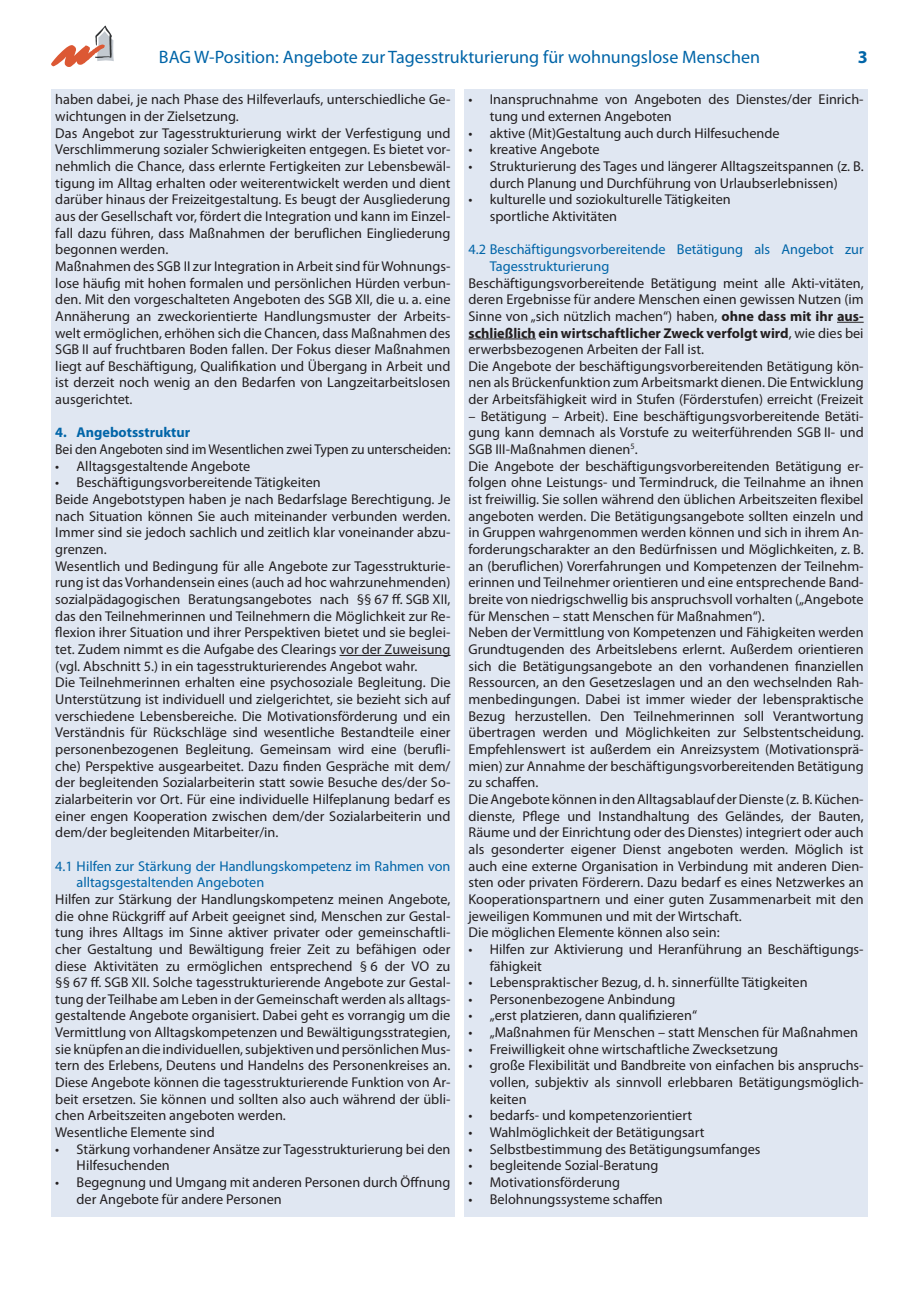
<style>
.page{position:relative;width:919px;height:1289px;background:#fff}
.page>*{position:absolute;margin:0;border:0;box-sizing:border-box;transform-origin:0 0}
.t1{font:18px "Myriad Pro";color:#0165a8}
.t2{font:700 18px "Myriad Pro";color:#0165a8}
.t3{font:14.25px/16.6px "Myriad Pro";color:#231f20}
.t4{font:14.25px/16.6px "Myriad Pro";color:#0165a8}
.t5{font:14.25px "Myriad Pro";color:#231f20;scale:.96 1}
.t6{font:700 14.25px "Myriad Pro";color:#0165a8}
.s1{font-weight:700}
</style>
<div class="page">
<div style="left:51px;top:89px;width:403px;height:1127px;background:#e0e7f2"></div>
<div style="left:464px;top:89px;width:403px;height:1127px;background:#e0e7f2"></div>
<svg style="left:51px;top:26px;width:63px;height:41px"></svg>
<hr style="left:339px;top:655px;width:111px;height:1px;background:#231f20">
<svg style="left:837px;top:322px;width:26px;height:1px"></svg>
<hr style="left:468px;top:338px;width:68px;height:1px;background:#231f20">
<p class="t1" style="left:159px;top:48px;width:602px">BAG W-Position: Angebote zur Tagesstrukturierung für wohnungslose Menschen</p>
<p class="t2" style="left:857px;top:47px;width:11px">3</p>
<p class="t3" style="left:55px;top:91px;width:396px">haben dabei, je nach Phase des Hilfeverlaufs, unterschiedliche Ge&shy;wichtungen in der Zielsetzung.<br>Das Angebot zur Tagesstrukturierung wirkt der Verfestigung und Verschlimmerung sozialer Schwierigkeiten entgegen. Es bietet vor&shy;nehmlich die Chance, dass erlernte Fertigkeiten zur Lebensbewäl&shy;tigung im Alltag erhalten oder weiterentwickelt werden und dient darüber hinaus der Freizeitgestaltung. Es beugt der Ausgliederung aus der Gesellschaft vor, fördert die Integration und kann im Einzel&shy;fall dazu führen, dass Maßnahmen der beruflichen Eingliederung begonnen werden.<br>Maßnahmen des SGB II zur Integration in Arbeit sind für Wohnungs&shy;lose häufig mit hohen formalen und persönlichen Hürden verbun&shy;den. Mit den vorgeschalteten Angeboten des SGB XII, die u. a. eine Annäherung an zweckorientierte Handlungsmuster der Arbeits&shy;welt ermöglichen, erhöhen sich die Chancen, dass Maßnahmen des SGB II auf fruchtbaren Boden fallen. Der Fokus dieser Maßnahmen liegt auf Beschäftigung, Qualifikation und Übergang in Arbeit und ist derzeit noch wenig an den Bedarfen von Langzeitarbeitslosen ausgerichtet.</p>
<p class="t6" style="left:55px;top:424px;width:136px">4. Angebotsstruktur</p>
<p class="t5" style="left:55px;top:441px;width:413px">Bei den Angeboten sind im Wesentlichen zwei Typen zu unterscheiden:</p>
<p class="t3" style="left:55px;top:458px;width:196px">• Alltagsgestaltende Angebote</p>
<p class="t3" style="left:55px;top:474px;width:396px">• Beschäftigungsvorbereitende Tätigkeiten<br>Beide Angebotstypen haben je nach Bedarfslage Berechtigung. Je nach Situation können Sie auch miteinander verbunden werden.<br>Immer sind sie jedoch sachlich und zeitlich klar voneinander abzu&shy;grenzen.<br>Wesentlich und Bedingung für alle Angebote zur Tagesstrukturie&shy;rung ist das Vorhandensein eines (auch ad hoc wahrzunehmenden) sozialpädagogischen Beratungsangebotes nach §§ 67 ff. SGB XII, das den Teilnehmerinnen und Teilnehmern die Möglichkeit zur Re&shy;flexion ihrer Situation und ihrer Perspektiven bietet und sie beglei&shy;tet. Zudem nimmt es die Aufgabe des Clearings vor der Zuweisung (vgl. Abschnitt 5.) in ein tagesstrukturierendes Angebot wahr.<br>Die Teilnehmerinnen erhalten eine psychosoziale Begleitung. Die Unterstützung ist individuell und zielgerichtet, sie bezieht sich auf verschiedene Lebensbereiche. Die Motivationsförderung und ein Verständnis für Rückschläge sind wesentliche Bestandteile einer personenbezogenen Begleitung. Gemeinsam wird eine (berufli&shy;che) Perspektive ausgearbeitet. Dazu finden Gespräche mit dem/ der begleitenden Sozialarbeiterin statt sowie Besuche des/der So&shy;zialarbeiterin vor Ort. Für eine individuelle Hilfeplanung bedarf es einer engen Kooperation zwischen dem/der Sozialarbeiterin und dem/der begleitenden Mitarbeiter/in.</p>
<p class="t4" style="left:77px;top:857px;width:375px;text-indent:-21px">4.1 Hilfen zur Stärkung der Handlungskompetenz im Rahmen von alltagsgestaltenden Angeboten</p>
<p class="t3" style="left:55px;top:891px;width:396px">Hilfen zur Stärkung der Handlungskompetenz meinen Angebote, die ohne Rückgriff auf Arbeit geeignet sind, Menschen zur Gestal&shy;tung ihres Alltags im Sinne aktiver privater oder gemeinschaftli&shy;cher Gestaltung und Bewältigung freier Zeit zu befähigen oder diese Aktivitäten zu ermöglichen entsprechend § 6 der VO zu §§ 67 ff. SGB XII. Solche tagesstrukturierende Angebote zur Gestal&shy;tung der Teilhabe am Leben in der Gemeinschaft werden als alltags&shy;gestaltende Angebote organisiert. Dabei geht es vorrangig um die Vermittlung von Alltagskompetenzen und Bewältigungsstrategien, sie knüpfen an die individuellen, subjektiven und persönlichen Mus&shy;tern des Erlebens, Deutens und Handelns des Personenkreises an.<br>Diese Angebote können die tagesstrukturierende Funktion von Ar&shy;beit ersetzen. Sie können und sollten also auch während der übli&shy;chen Arbeitszeiten angeboten werden.<br>Wesentliche Elemente sind</p>
<p class="t3" style="left:77px;top:1140px;width:375px;text-indent:-21px">• Stärkung vorhandener Ansätze zur Tagesstrukturierung bei den<br>Hilfesuchenden</p>
<p class="t3" style="left:77px;top:1174px;width:375px;text-indent:-21px">• Begegnung und Umgang mit anderen Personen durch Öffnung der Angebote für andere Personen</p>
<p class="t3" style="left:489px;top:91px;width:375px;text-indent:-21px">• Inanspruchnahme von Angeboten des Dienstes/der Einrich&shy;tung und externen Angeboten</p>
<p class="t3" style="left:468px;top:125px;width:312px">• aktive (Mit)Gestaltung auch durch Hilfesuchende</p>
<p class="t3" style="left:468px;top:141px;width:133px">• kreative Angebote</p>
<p class="t3" style="left:468px;top:158px;width:396px;text-align:center">• Strukturierung des Tages und längerer Alltagszeitspannen (z. B. durch Planung und Durchführung von Urlaubserlebnissen)</p>
<p class="t3" style="left:489px;top:191px;width:242px;text-indent:-21px">• kulturelle und soziokulturelle Tätigkeiten sportliche Aktivitäten</p>
<p class="t4" style="left:489px;top:241px;width:375px;text-indent:-21px">4.2 Beschäftigungsvorbereitende Betätigung als Angebot zur<br>Tagesstrukturierung</p>
<p class="t3" style="left:468px;top:275px;width:396px">Beschäftigungsvorbereitende Betätigung meint alle Akti-vitäten, deren Ergebnisse für andere Menschen einen gewissen Nutzen (im Sinne von „sich nützlich machen“) haben, <span class="s1">ohne dass mit ihr aus&shy;schließlich ein wirtschaftlicher Zweck verfolgt wird</span>, wie dies bei erwerbsbezogenen Arbeiten der Fall ist.<br>Die Angebote der beschäftigungsvorbereitenden Betätigung kön&shy;nen als Brückenfunktion zum Arbeitsmarkt dienen. Die Entwicklung der Arbeitsfähigkeit wird in Stufen (Förderstufen) erreicht (Freizeit</p>
<p class="t3" style="left:468px;top:408px;width:396px">– Betätigung – Arbeit). Eine beschäftigungsvorbereitende Betäti&shy;gung kann demnach als Vorstufe zu weiterführenden SGB II- und SGB III-Maßnahmen dienen<sup>5</sup>.<br>Die Angebote der beschäftigungsvorbereitenden Betätigung er&shy;folgen ohne Leistungs- und Termindruck, die Teilnahme an ihnen ist freiwillig. Sie sollen während den üblichen Arbeitszeiten flexibel angeboten werden. Die Betätigungsangebote sollten einzeln und in Gruppen wahrgenommen werden können und sich in ihrem An&shy;forderungscharakter an den Bedürfnissen und Möglichkeiten, z. B. an (beruflichen) Vorerfahrungen und Kompetenzen der Teilnehm&shy;erinnen und Teilnehmer orientieren und eine entsprechende Band&shy;breite von niedrigschwellig bis anspruchsvoll vorhalten („Angebote für Menschen – statt Menschen für Maßnahmen“).<br>Neben der Vermittlung von Kompetenzen und Fähigkeiten werden Grundtugenden des Arbeitslebens erlernt. Außerdem orientieren sich die Betätigungsangebote an den vorhandenen finanziellen Ressourcen, an den Gesetzeslagen und an den wechselnden Rah&shy;menbedingungen. Dabei ist immer wieder der lebenspraktische Bezug herzustellen. Den Teilnehmerinnen soll Verantwortung übertragen werden und Möglichkeiten zur Selbstentscheidung.<br>Empfehlenswert ist außerdem ein Anreizsystem (Motivationsprä&shy;mien) zur Annahme der beschäftigungsvorbereitenden Betätigung zu schaffen.<br>Die Angebote können in den Alltagsablauf der Dienste (z. B. Küchen&shy;dienste, Pflege und Instandhaltung des Geländes, der Bauten, Räume und der Einrichtung oder des Dienstes) integriert oder auch als gesonderter eigener Dienst angeboten werden. Möglich ist auch eine externe Organisation in Verbindung mit anderen Dien&shy;sten oder privaten Förderern. Dazu bedarf es eines Netzwerkes an Kooperationspartnern und einer guten Zusammenarbeit mit den jeweiligen Kommunen und mit der Wirtschaft.<br>Die möglichen Elemente können also sein:</p>
<p class="t3" style="left:489px;top:941px;width:375px;text-indent:-21px">• Hilfen zur Aktivierung und Heranführung an Beschäftigungs&shy;fähigkeit</p>
<p class="t3" style="left:468px;top:974px;width:340px">• Lebenspraktischer Bezug, d. h. sinnerfüllte Tätigkeiten</p>
<p class="t3" style="left:468px;top:991px;width:208px">• Personenbezogene Anbindung</p>
<p class="t3" style="left:468px;top:1007px;width:230px">• „erst platzieren, dann qualifizieren“</p>
<p class="t3" style="left:468px;top:1024px;width:391px">• „Maßnahmen für Menschen – statt Menschen für Maßnahmen</p>
<p class="t3" style="left:468px;top:1040px;width:311px">• Freiwilligkeit ohne wirtschaftliche Zwecksetzung</p>
<p class="t3" style="left:489px;top:1057px;width:375px;text-align:justify;text-indent:-21px">• große Flexibilität und Bandbreite von einfachen bis anspruchs&shy;vollen, subjektiv als sinnvoll erlebbaren Betätigungsmöglich&shy;keiten</p>
<p class="t3" style="left:468px;top:1107px;width:225px">• bedarfs- und kompetenzorientiert</p>
<p class="t3" style="left:468px;top:1124px;width:237px">• Wahlmöglichkeit der Betätigungsart</p>
<p class="t3" style="left:468px;top:1140px;width:293px">• Selbstbestimmung des Betätigungsumfanges</p>
<p class="t3" style="left:468px;top:1157px;width:191px">• begleitende Sozial-Beratung</p>
<p class="t3" style="left:468px;top:1174px;width:153px">• Motivationsförderung</p>
<p class="t3" style="left:468px;top:1190px;width:196px">• Belohnungssysteme schaffen</p>
</div>
